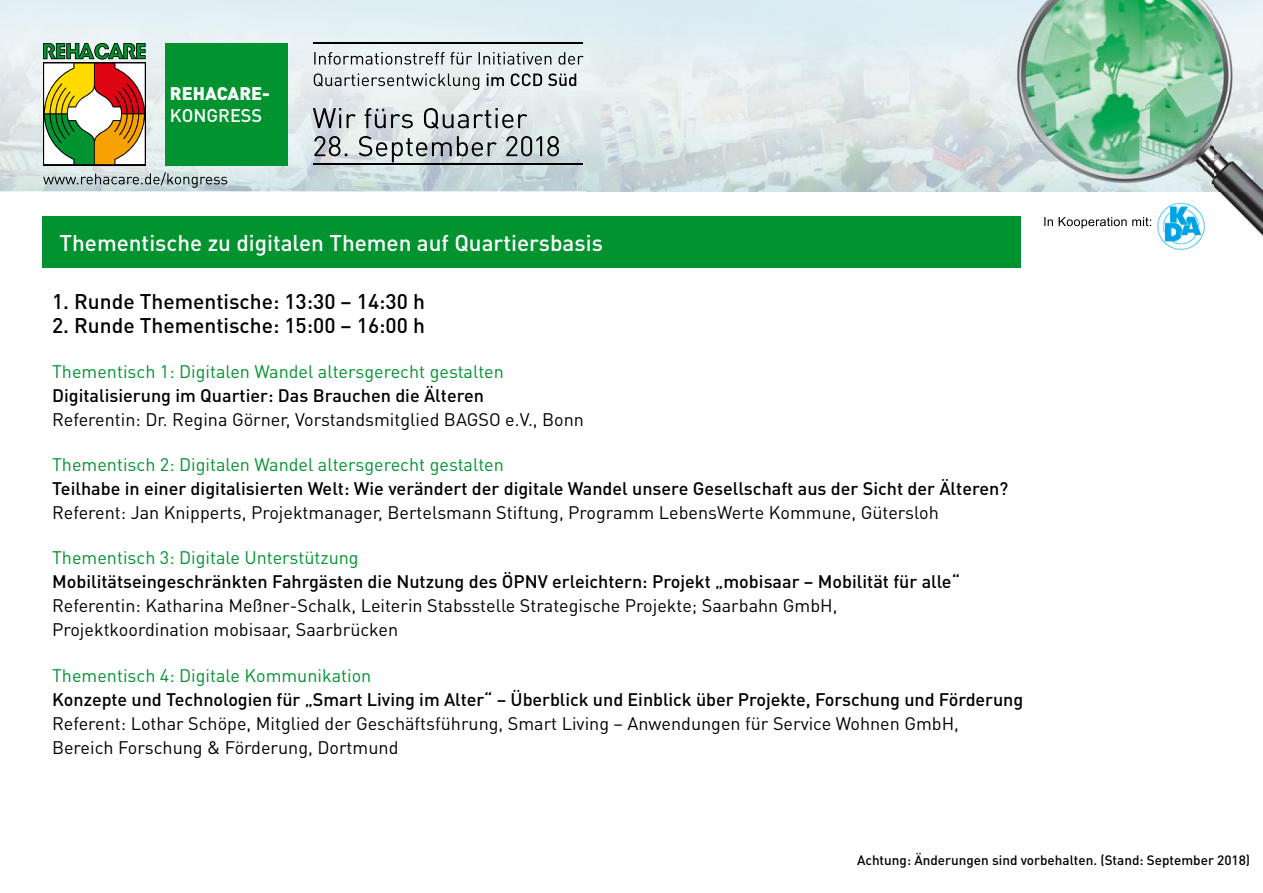
<style>
.page{position:relative;width:1263px;height:893px;background:#fff}
.page>*{position:absolute;margin:0;border:0;box-sizing:border-box;transform-origin:0 0}
.t1{font:500 22.5px "DIN Pro";color:#fff}
.t2{font:500 21px "DIN Pro";color:#000}
.t3{font:900 18.15px "DIN Pro";color:#fff}
.t4{font:500 18.15px "DIN Pro";color:#fff}
.t5{font:18px/24px "DIN Pro";color:#000}
.t6{font:500 18px "DIN Pro";color:#000}
.t7{font:18px "DIN Pro";color:#009330}
.t8{font:500 13.5px "DIN Pro";color:#000}
</style>
<div class="page">
<div style="left:43px;top:216px;width:977px;height:51px;background:#009330"></div>
<img style="left:0;top:0;width:960px;height:48px">
<img style="left:960px;top:0;width:53px;height:191px">
<div style="left:0;top:48px;width:373px;height:24px;background:#eaf0f3"></div>
<img style="left:853px;top:48px;width:107px;height:143px">
<img style="left:0;top:72px;width:53px;height:119px">
<img style="left:287px;top:72px;width:86px;height:71px">
<img style="left:373px;top:96px;width:160px;height:40px">
<img style="left:533px;top:96px;width:320px;height:47px">
<img style="left:107px;top:120px;width:159px;height:71px">
<img style="left:53px;top:165px;width:54px;height:26px">
<img style="left:266px;top:143px;width:587px;height:48px">
<img style="left:1013px;top:0;width:250px;height:268px">
<img style="left:1152px;top:201px;width:57px;height:57px">
<img style="left:1155px;top:201px;width:54px;height:52px">
<img style="left:1044px;top:217px;width:107px;height:12px">
<img style="left:1013px;top:216px;width:7px;height:51px">
<div style="left:165px;top:43px;width:122px;height:122px;background:#009330"></div>
<img style="left:145px;top:43px;width:1px;height:17px">
<svg style="left:43px;top:43px;width:102px;height:121px"></svg>
<img style="left:43px;top:172px;width:184px;height:16px">
<img style="left:314px;top:164px;width:269px;height:1px">
<img style="left:314px;top:43px;width:269px;height:1px">
<img style="left:314px;top:52px;width:270px;height:13px">
<img style="left:314px;top:73px;width:167px;height:17px">
<img style="left:487px;top:73px;width:89px;height:13px">
<img style="left:313px;top:108px;width:214px;height:21px">
<img style="left:314px;top:136px;width:245px;height:26px">
<p class="t3" style="left:170px;top:81px;width:101px">REHACARE-</p>
<p class="t4" style="left:170px;top:103px;width:94px">KONGRESS</p>
<p class="t1" style="left:60px;top:227px;width:545px">Thementische zu digitalen Themen auf Quartiersbasis</p>
<p class="t2" style="left:52px;top:287px;width:374px">1. Runde Thementische: 13:30 – 14:30 h</p>
<p class="t2" style="left:52px;top:311px;width:374px">2. Runde Thementische: 15:00 – 16:00 h</p>
<p class="t7" style="left:52px;top:359px;width:453px">Thementisch 1: Digitalen Wandel altersgerecht gestalten</p>
<p class="t6" style="left:52px;top:383px;width:433px">Digitalisierung im Quartier: Das Brauchen die Älteren</p>
<p class="t5" style="left:52px;top:407px;width:533px">Referentin: Dr. Regina Görner, Vorstandsmitglied BAGSO e.V., Bonn</p>
<p class="t7" style="left:52px;top:452px;width:453px">Thementisch 2: Digitalen Wandel altersgerecht gestalten</p>
<p class="t6" style="left:52px;top:476px;width:958px">Teilhabe in einer digitalisierten Welt: Wie verändert der digitale Wandel unsere Gesellschaft aus der Sicht der Älteren?</p>
<p class="t5" style="left:52px;top:500px;width:888px">Referent: Jan Knipperts, Projektmanager, Bertelsmann Stiftung, Programm LebensWerte Kommune, Gütersloh</p>
<p class="t7" style="left:52px;top:546px;width:308px">Thementisch 3: Digitale Unterstützung</p>
<p class="t6" style="left:52px;top:570px;width:909px">Mobilitätseingeschränkten Fahrgästen die Nutzung des ÖPNV erleichtern: Projekt „mobisaar – Mobilität für alle“</p>
<p class="t5" style="left:52px;top:593px;width:787px">Referentin: Katharina Meßner-Schalk, Leiterin Stabsstelle Strategische Projekte; Saarbahn GmbH,<br>Projektkoordination mobisaar, Saarbrücken</p>
<p class="t7" style="left:52px;top:663px;width:321px">Thementisch 4: Digitale Kommunikation</p>
<p class="t6" style="left:52px;top:687px;width:973px">Konzepte und Technologien für „Smart Living im Alter“ – Überblick und Einblick über Projekte, Forschung und Förderung</p>
<p class="t5" style="left:52px;top:710px;width:908px">Referent: Lothar Schöpe, Mitglied der Geschäftsführung, Smart Living – Anwendungen für Service Wohnen GmbH,<br>Bereich Forschung &amp; Förderung, Dortmund</p>
<p class="t8" style="left:857px;top:851px;width:395px">Achtung: Änderungen sind vorbehalten. (Stand: September 2018)</p>
</div>
